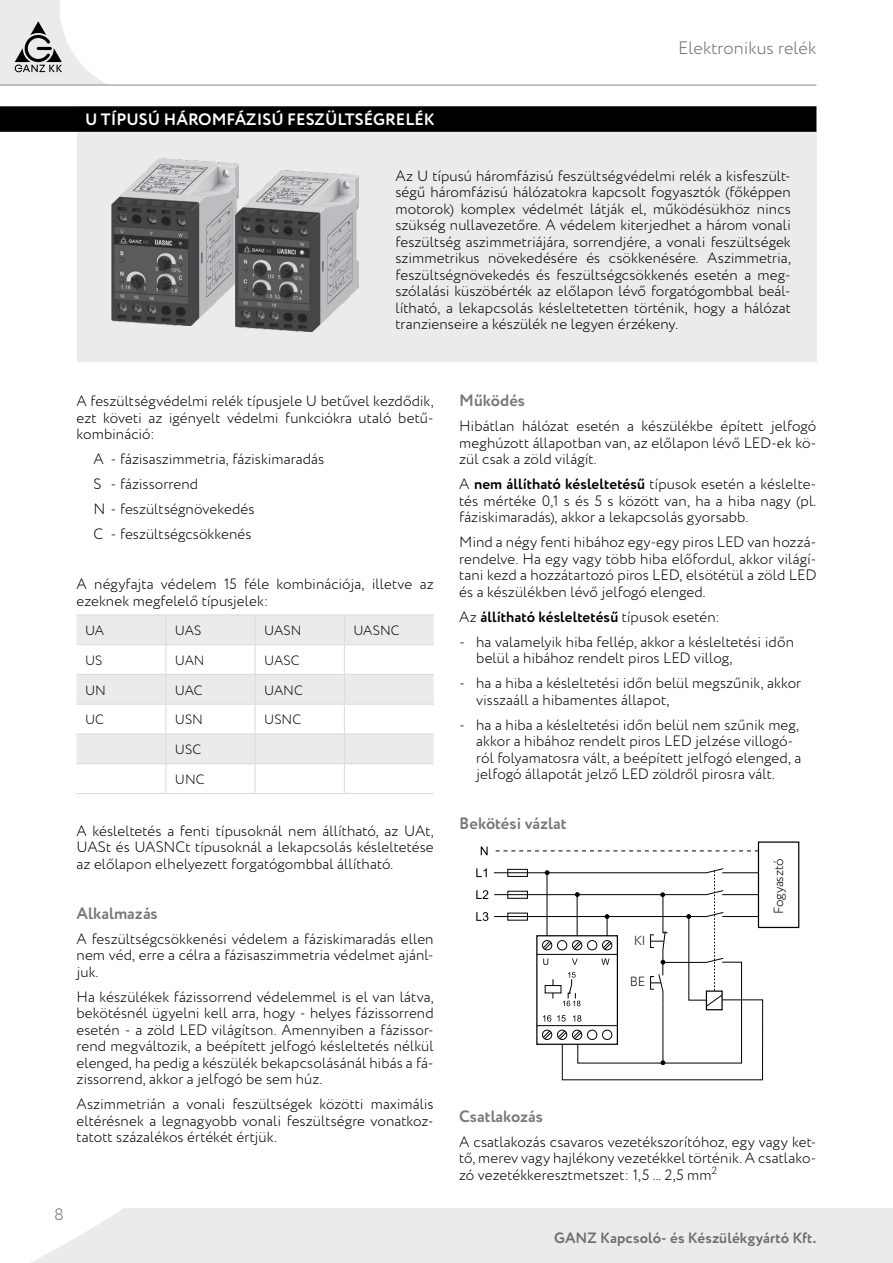
<style>
.page{position:relative;width:893px;height:1263px;background:#fff}
.page>*{position:absolute;margin:0;border:0;box-sizing:border-box;transform-origin:0 0}
.t1{font:300 18px "Circe Rounded";color:#6d6e71}
.t2{font:700 16.5px "Circe Rounded";color:#77787b}
.t3{font:700 16.5px "Circe Rounded";color:#fff}
.t4{font:300 16.5px "Circe Rounded";color:#6d6e71}
.t5{font:300 15px/16.5px "Circe Rounded";letter-spacing:.005em;color:#000;text-align:justify}
.t6{font:700 15px "Circe Rounded";letter-spacing:.005em;color:#000}
.t7{font:700 15px "Circe Rounded";letter-spacing:.005em;color:#6d6e71}
.t8{font:300 13.5px "Circe Rounded";color:#000}
.t9{font:13.2px "Circe Rounded Regular 5";letter-spacing:-.02em;color:#000}
.s1{font-weight:700}
.s2{font-weight:300}
</style>
<div class="page">
<div style="left:31px;top:1208px;width:862px;height:55px;background:#ebebec"></div>
<div style="left:0;top:0;width:60px;height:85px;background:#ebebec"></div>
<svg style="left:14px;top:19px;width:92px;height:65px"></svg>
<hr style="left:37px;top:47px;width:15px;height:3px;background:#000;border-radius:2px">
<hr style="left:0;top:84px;width:816px;height:2px;background:#939598">
<div style="left:77px;top:106px;width:739px;height:255px;background:#ebebec"></div>
<div style="left:0;top:106px;width:816px;height:26px;background:#000"></div>
<img style="left:111px;top:158px;width:127px;height:168px">
<img style="left:236px;top:171px;width:122px;height:160px">
<svg style="left:77px;top:615px;width:357px;height:148px;fill:#ebebec"></svg>
<hr style="left:77px;top:644px;width:89px;height:1px;background:#dcddde">
<hr style="left:166px;top:644px;width:89px;height:1px;background:#dcddde">
<hr style="left:255px;top:644px;width:89px;height:1px;background:#dcddde">
<hr style="left:344px;top:644px;width:90px;height:1px;background:#dcddde">
<hr style="left:77px;top:674px;width:89px;height:1px;background:#dcddde">
<hr style="left:166px;top:674px;width:89px;height:1px;background:#dcddde">
<hr style="left:255px;top:674px;width:89px;height:1px;background:#dcddde">
<hr style="left:344px;top:674px;width:90px;height:1px;background:#dcddde">
<hr style="left:77px;top:704px;width:89px;height:1px;background:#dcddde">
<hr style="left:166px;top:704px;width:89px;height:1px;background:#dcddde">
<hr style="left:255px;top:704px;width:89px;height:1px;background:#dcddde">
<hr style="left:344px;top:704px;width:90px;height:1px;background:#dcddde">
<hr style="left:77px;top:733px;width:89px;height:1px;background:#dcddde">
<hr style="left:166px;top:733px;width:89px;height:1px;background:#dcddde">
<hr style="left:255px;top:733px;width:89px;height:1px;background:#dcddde">
<hr style="left:344px;top:733px;width:90px;height:1px;background:#dcddde">
<hr style="left:77px;top:763px;width:89px;height:1px;background:#dcddde">
<hr style="left:166px;top:763px;width:89px;height:1px;background:#dcddde">
<hr style="left:255px;top:763px;width:89px;height:1px;background:#dcddde">
<svg style="left:255px;top:615px;width:1px;height:178px"></svg>
<hr style="left:344px;top:763px;width:90px;height:1px;background:#dcddde">
<hr style="left:166px;top:614px;width:89px;height:1px;background:#dcddde">
<hr style="left:255px;top:614px;width:89px;height:1px;background:#dcddde">
<hr style="left:166px;top:793px;width:89px;height:1px;background:#dcddde">
<hr style="left:255px;top:793px;width:89px;height:1px;background:#dcddde">
<hr style="left:344px;top:614px;width:90px;height:1px;background:#dcddde">
<svg style="left:344px;top:615px;width:1px;height:178px"></svg>
<hr style="left:344px;top:793px;width:90px;height:1px;background:#dcddde">
<hr style="left:77px;top:614px;width:89px;height:1px;background:#dcddde">
<svg style="left:165px;top:615px;width:1px;height:178px"></svg>
<hr style="left:77px;top:793px;width:89px;height:1px;background:#dcddde">
<svg style="left:495px;top:850px;width:263px;height:1px"></svg>
<svg style="left:481px;top:846px;width:7px;height:9px"></svg>
<div style="left:758px;top:841px;width:41px;height:87px;border:1px solid #000"></div>
<svg style="left:476px;top:868px;width:287px;height:212px"></svg>
<p class="t3" style="left:85px;top:109px;width:351px">U típusú háromfázisú feszültségre lék</p>
<p class="t1" style="left:678px;top:38px;width:140px">Elektronikus relék</p>
<p class="t5" style="left:395px;top:168px;width:397px">Az U típusú háromfázisú feszültségvédelmi relék a kisfeszült&shy;ségű háromfázisú hálózatokra kapcsolt fogyasztók (főképpen motorok) komplex védelmét látják el, működésükhöz nincs szükség nullavezetőre. A védelem kiterjedhet a három vonali feszültség aszimmetriájára, sorrendjére, a vonali feszültségek szimmetrikus növekedésére és csökkenésére. Aszimmetria, feszültségnövekedés és feszültségcsökkenés esetén a meg&shy;szólalási küszöbérték az előlapon lévő forgatógombbal beál&shy;lítható, a lekapcsolás késleltetetten történik, hogy a hálózat tranzienseire a készülék ne legyen érzékeny.</p>
<p class="t5" style="left:77px;top:394px;width:359px">A feszültségvédelmi relék típusjele U betűvel kezdődik, ezt követi az igényelt védelmi funkciókra utaló betű&shy;kombináció:</p>
<p class="t5" style="left:94px;top:447px;width:232px;line-height:25px;text-align:left">A - fázisaszimmetria, fáziskimaradás<br>S - fázissorrend<br>N - feszültségnövekedés<br>C - feszültségcsökkenés</p>
<p class="t5" style="left:77px;top:577px;width:359px">A négyfajta védelem 15 féle kombinációja, illetve az ezeknek megfelelő típusjelek:</p>
<p class="t8" style="left:85px;top:623px;width:21px">UA</p>
<p class="t8" style="left:175px;top:623px;width:28px">UAS</p>
<p class="t8" style="left:264px;top:623px;width:39px">UASN</p>
<p class="t8" style="left:353px;top:623px;width:48px">UASNC</p>
<p class="t8" style="left:85px;top:652px;width:19px">US</p>
<p class="t8" style="left:175px;top:652px;width:31px">UAN</p>
<p class="t8" style="left:264px;top:652px;width:37px">UASC</p>
<p class="t8" style="left:85px;top:682px;width:22px">UN</p>
<p class="t8" style="left:175px;top:682px;width:29px">UAC</p>
<p class="t8" style="left:264px;top:682px;width:40px">UANC</p>
<p class="t8" style="left:85px;top:712px;width:21px">UC</p>
<p class="t8" style="left:175px;top:712px;width:30px">USN</p>
<p class="t8" style="left:264px;top:712px;width:38px">USNC</p>
<p class="t8" style="left:175px;top:742px;width:28px">USC</p>
<p class="t8" style="left:175px;top:771px;width:31px">UNC</p>
<p class="t5" style="left:77px;top:823px;width:359px">A késleltetés a fenti típusoknál nem állítható, az UAt, UASt és UASNCt típusoknál a lekapcsolás késleltetése az előlapon elhelyezett forgatógombbal állítható.</p>
<p class="t2" style="left:77px;top:903px;width:83px">Alkalmazás</p>
<p class="t5" style="left:77px;top:931px;width:359px">A feszültségcsökkenési védelem a fáziskimaradás ellen nem véd, erre a célra a fázisaszimmetria védelmet ajánl&shy;juk.</p>
<p class="t5" style="left:77px;top:989px;width:359px">Ha készülékek fázissorrend védelemmel is el van látva, bekötésnél ügyelni kell arra, hogy - helyes fázissorrend esetén - a zöld LED világítson. Amennyiben a fázissor&shy;rend megváltozik, a beépített jelfogó késleltetés nélkül elenged, ha pedig a készülék bekapcsolásánál hibás a fá&shy;zissorrend, akkor a jelfogó be sem húz.</p>
<p class="t5" style="left:77px;top:1096px;width:359px">Aszimmetrián a vonali feszültségek közötti maximális eltérésnek a legnagyobb vonali feszültségre vonatkoz&shy;tatott százalékos értékét értjük.</p>
<p class="t4" style="left:54px;top:1205px;width:11px">8</p>
<p class="t2" style="left:459px;top:391px;width:67px">M űködés</p>
<p class="t5" style="left:459px;top:419px;width:359px">Hibátlan hálózat esetén a készülékbe épített jelfogó meghúzott állapotban van, az előlapon lévő LED-ek kö&shy;zül csak a zöld világít.</p>
<p class="t5" style="left:459px;top:477px;width:359px">A <span class="s1">nem állítható késleltetésű</span> típusok esetén a késlelte&shy;tés mértéke 0,1 s és 5 s között van, ha a hiba nagy (pl. fáziskimaradás), akkor a lekapcsolás gyorsabb.</p>
<p class="t5" style="left:459px;top:535px;width:359px">Mind a négy fenti hibához egy-egy piros LED van hozzá&shy;rendelve. Ha egy vagy több hiba előfordul, akkor világí&shy;tani kezd a hozzátartozó piros LED, elsötétül a zöld LED és a készülékben lévő jelfogó elenged.</p>
<p class="t6" style="left:459px;top:608px;width:262px"><span class="s2">Az</span> állítható késleltetésű <span class="s2">típusok esetén:</span></p>
<p class="t5" style="left:476px;top:634px;width:319px;text-indent:-17px">- ha valamelyik hiba fellép, akkor a késleltetési időn belül a hibához rendelt piros LED villog,</p>
<p class="t5" style="left:476px;top:676px;width:326px;text-indent:-17px">- ha a hiba a késleltetési időn belül megszűnik, akkor visszaáll a hibamentes állapot,</p>
<p class="t5" style="left:476px;top:717px;width:327px;text-align:left;text-indent:-17px">- ha a hiba a késleltetési időn belül nem szűnik meg, akkor a hibához rendelt piros LED jelzése villogó&shy;ról folyamatosra vált, a beépített jelfogó elenged, a jelfogó állapotát jelző LED zöldről pirosra vált.</p>
<p class="t2" style="left:459px;top:814px;width:109px">Bekötési vázlat</p>
<p class="t9" style="left:771px;top:914px;width:57px;rotate:-90deg">Fogyasztó</p>
<p class="t9" style="left:634px;top:933px;width:14px">KI</p>
<p class="t9" style="left:630px;top:974px;width:17px">BE</p>
<p class="t2" style="left:459px;top:1106px;width:85px">Csatlakozás</p>
<p class="t5" style="left:459px;top:1134px;width:359px">A csatlakozás csavaros vezetékszorítóhoz, egy vagy ket&shy;tő, merev vagy hajlékony vezetékkel történik. A csatlako&shy;zó vezetékkeresztmetszet: 1,5 ... 2,5 mm<sup>2</sup></p>
<p class="t7" style="left:554px;top:1229px;width:264px">GAN Z Kapcsoló- és Készülékgyártó Kft.</p>
</div>
